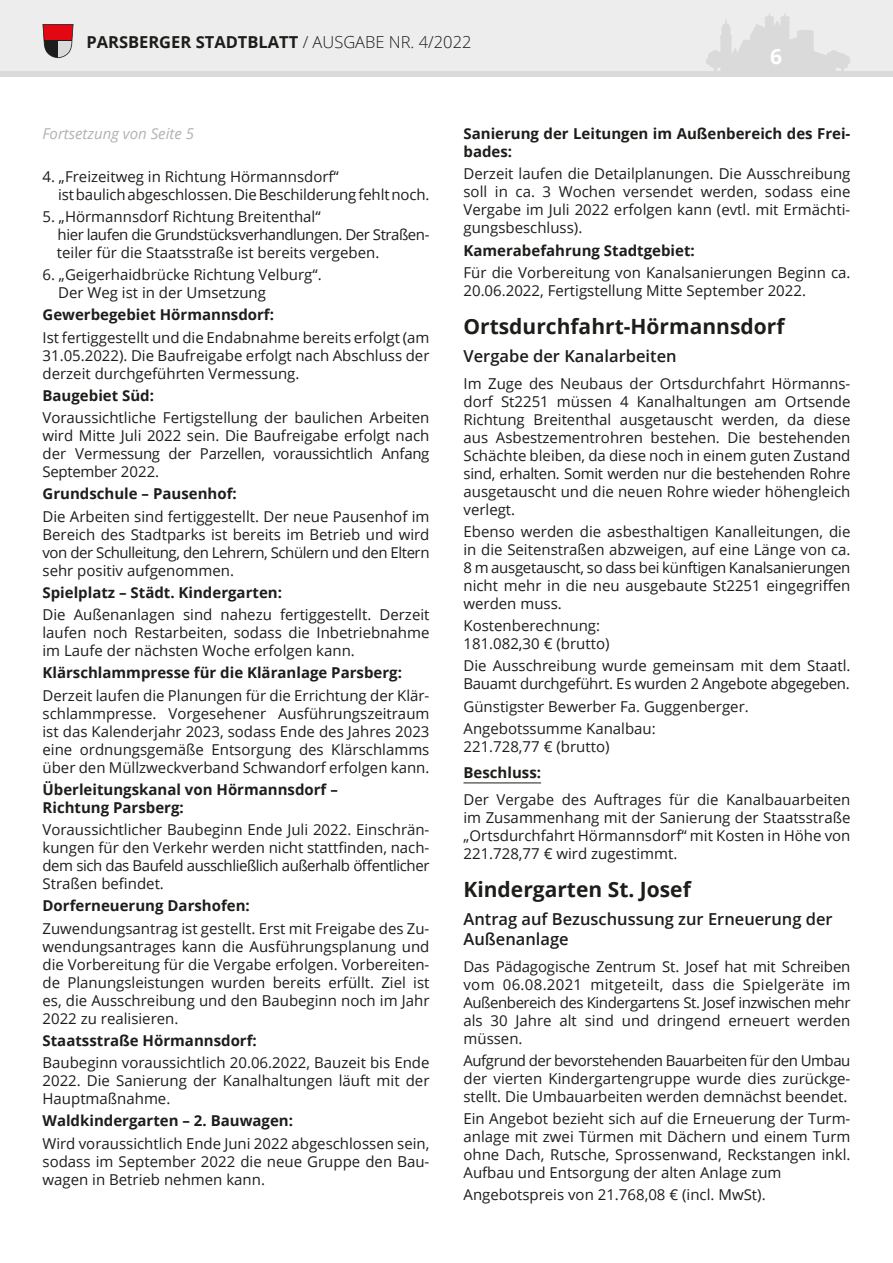
<style>
.page{position:relative;width:893px;height:1263px;background:#fff}
.page>*{position:absolute;margin:0;border:0;box-sizing:border-box;transform-origin:0 0}
.t1{font:700 21px "Open Sans";color:#1d1d1b}
.t2{font:700 21px "Open Sans";color:#fff}
.t3{font:600 16.5px/19.8px "Open Sans";color:#1d1d1b}
.t4{font:700 16.5px "Open Sans";color:#1d1d1b}
.t5{font:15px/18px "Open Sans";color:#1d1d1b;text-align:justify}
.t6{font:700 15px/18px "Open Sans";color:#1d1d1b}
.t7{font:15px/18px "Open Sans";letter-spacing:-.02em;color:#1d1d1b}
.t8{font:italic 15px "Open Sans";color:#b3b2b2}
.s1{font-weight:300}
</style>
<div class="page">
<div style="left:0;top:0;width:893px;height:72px;background:#ededed"></div>
<svg style="left:706px;top:13px;width:144px;height:58px"></svg>
<div style="left:747px;top:54px;width:23px;height:18px;background:#dadada"></div>
<svg style="left:43px;top:24px;width:31px;height:34px"></svg>
<div style="left:0;top:71px;width:893px;height:6px;background:#dadada"></div>
<hr style="left:463px;top:782px;width:78px;height:1px;background:#1d1d1b">
<p class="t4" style="left:86px;top:30px;width:387px">PARSBERGER STADTBLATT <span class="s1">/ AUSGABE NR. 4/2022</span></p>
<h1 class="t2" style="left:770px;top:42px;width:13px">6</h1>
<p class="t8" style="left:43px;top:123px;width:153px">Fortsetzung von Seite 5</p>
<p class="t5" style="left:58px;top:167px;width:373px;text-indent:-16px">4. „Freizeitweg in Richtung Hörmannsdorf“<br>ist baulich abgeschlossen. Die Beschilderung fehlt noch.</p>
<p class="t5" style="left:57px;top:207px;width:374px;text-align:left;text-indent:-14px">5. „Hörmannsdorf Richtung Breitenthal“<br>hier laufen die Grundstücksverhandlungen. Der Straßen&shy;teiler für die Staatsstraße ist bereits vergeben.</p>
<p class="t5" style="left:58px;top:265px;width:265px;text-indent:-16px">6. „Geigerhaidbrücke Richtung Velburg“.<br>Der Weg ist in der Umsetzung</p>
<p class="t6" style="left:43px;top:305px;width:233px">Gewerbegebiet Hörmannsdorf:</p>
<p class="t5" style="left:43px;top:328px;width:388px">Ist fertiggestellt und die Endabnahme bereits erfolgt (am 31.05.2022). Die Baufreigabe erfolgt nach Abschluss der derzeit durchgeführten Vermessung.</p>
<p class="t6" style="left:43px;top:386px;width:113px">Baugebiet Süd:</p>
<p class="t5" style="left:43px;top:408px;width:388px">Voraussichtliche Fertigstellung der baulichen Arbeiten wird Mitte Juli 2022 sein. Die Baufreigabe erfolgt nach der Vermessung der Parzellen, voraussichtlich Anfang September 2022.</p>
<p class="t6" style="left:43px;top:484px;width:196px">Grundschule – Pausenhof:</p>
<p class="t5" style="left:43px;top:507px;width:388px">Die Arbeiten sind fertiggestellt. Der neue Pausenhof im Bereich des Stadtparks ist bereits im Betrieb und wird von der Schulleitung, den Lehrern, Schülern und den Eltern sehr positiv aufgenommen.</p>
<p class="t6" style="left:43px;top:583px;width:241px">Spielplatz – Städt. Kindergarten:</p>
<p class="t5" style="left:43px;top:605px;width:388px">Die Außenanlagen sind nahezu fertiggestellt. Derzeit laufen noch Restarbeiten, sodass die Inbetriebnahme im Laufe der nächsten Woche erfolgen kann.</p>
<p class="t6" style="left:43px;top:663px;width:361px">Klärschlammpresse für die Kläranlage Parsberg:</p>
<p class="t5" style="left:43px;top:686px;width:388px">Derzeit laufen die Planungen für die Errichtung der Klär&shy;schlammpresse. Vorgesehener Ausführungszeitraum ist das Kalenderjahr 2023, sodass Ende des Jahres 2023 eine ordnungsgemäße Entsorgung des Klärschlamms über den Müllzweckverband Schwandorf erfolgen kann.</p>
<p class="t6" style="left:43px;top:780px;width:297px">Überleitungskanal von Hörmannsdorf –<br>Richtung Parsberg:</p>
<p class="t5" style="left:43px;top:820px;width:388px">Voraussichtlicher Baubeginn Ende Juli 2022. Einschrän&shy;kungen für den Verkehr werden nicht stattfinden, nach&shy;dem sich das Baufeld ausschließlich außerhalb öffentlicher Straßen befindet.</p>
<p class="t6" style="left:43px;top:896px;width:209px">Dorferneuerung Darshofen:</p>
<p class="t5" style="left:43px;top:919px;width:388px">Zuwendungsantrag ist gestellt. Erst mit Freigabe des Zu&shy;wendungsantrages kann die Ausführungsplanung und die Vorbereitung für die Vergabe erfolgen. Vorbereiten&shy;de Planungsleistungen wurden bereits erfüllt. Ziel ist es, die Ausschreibung und den Baubeginn noch im Jahr 2022 zu realisieren.</p>
<p class="t6" style="left:43px;top:1031px;width:216px">Staatsstraße Hörmannsdorf:</p>
<p class="t5" style="left:43px;top:1053px;width:388px">Baubeginn voraussichtlich 20.06.2022, Bauzeit bis Ende 2022. Die Sanierung der Kanalhaltungen läuft mit der Hauptmaßnahme.</p>
<p class="t6" style="left:43px;top:1111px;width:252px">Waldkindergarten – 2. Bauwagen:</p>
<p class="t5" style="left:43px;top:1134px;width:388px">Wird voraussichtlich Ende Juni 2022 abgeschlossen sein, sodass im September 2022 die neue Gruppe den Bau&shy;wagen in Betrieb nehmen kann.</p>
<p class="t6" style="left:463px;top:124px;width:388px">Sanierung der Leitungen im Außenbereich des Frei&shy;bades:</p>
<p class="t5" style="left:463px;top:164px;width:388px">Derzeit laufen die Detailplanungen. Die Ausschreibung soll in ca. 3 Wochen versendet werden, sodass eine Vergabe im Juli 2022 erfolgen kann (evtl. mit Ermächti&shy;gungsbeschluss).</p>
<p class="t6" style="left:463px;top:241px;width:233px">Kamerabefahrung Stadtgebiet:</p>
<p class="t5" style="left:463px;top:263px;width:388px">Für die Vorbereitung von Kanalsanierungen Beginn ca.<br>20.06.2022, Fertigstellung Mitte September 2022.</p>
<h1 class="t1" style="left:463px;top:311px;width:322px">Ortsdurchfahrt-Hörmannsdorf</h1>
<p class="t3" style="left:463px;top:346px;width:215px">Vergabe der Kanalarbeiten</p>
<p class="t5" style="left:463px;top:374px;width:388px">Im Zuge des Neubaus der Ortsdurchfahrt Hörmanns&shy;dorf St2251 müssen 4 Kanalhaltungen am Ortsende Richtung Breitenthal ausgetauscht werden, da diese aus Asbestzementrohren bestehen. Die bestehenden Schächte bleiben, da diese noch in einem guten Zustand sind, erhalten. Somit werden nur die bestehenden Rohre ausgetauscht und die neuen Rohre wieder höhengleich verlegt.</p>
<p class="t5" style="left:463px;top:522px;width:388px">Ebenso werden die asbesthaltigen Kanalleitungen, die in die Seitenstraßen abzweigen, auf eine Länge von ca.<br>8 m ausgetauscht, so dass bei künftigen Kanalsanierungen nicht mehr in die neu ausgebaute St2251 eingegriffen werden muss.</p>
<p class="t5" style="left:463px;top:616px;width:148px">Kostenberechnung:<br>181.082,30 € (brutto)</p>
<p class="t7" style="left:463px;top:656px;width:388px">Die Ausschreibung wurde gemeinsam mit dem Staatl.<br>Bauamt durchgeführt. Es wurden 2 Angebote abgegeben.</p>
<p class="t5" style="left:463px;top:695px;width:287px;line-height:22.2px">Günstigster Bewerber Fa. Guggenberger.<br>Angebotssumme Kanalbau:</p>
<p class="t5" style="left:463px;top:737px;width:148px">221.728,77 € (brutto)</p>
<p class="t6" style="left:463px;top:764px;width:79px">Beschluss:</p>
<p class="t5" style="left:463px;top:790px;width:388px">Der Vergabe des Auftrages für die Kanalbauarbeiten im Zusammenhang mit der Sanierung der Staatsstraße „Ortsdurchfahrt Hörmannsdorf“ mit Kosten in Höhe von 221.728,77 € wird zugestimmt.</p>
<h1 class="t1" style="left:463px;top:874px;width:229px">Kindergarten St. Josef</h1>
<p class="t3" style="left:463px;top:909px;width:371px">Antrag auf Bezuschussung zur Erneuerung der<br>Außenanlage</p>
<p class="t5" style="left:463px;top:957px;width:388px">Das Pädagogische Zentrum St. Josef hat mit Schreiben vom 06.08.2021 mitgeteilt, dass die Spielgeräte im Außenbereich des Kindergartens St. Josef inzwischen mehr als 30 Jahre alt sind und dringend erneuert werden müssen.</p>
<p class="t5" style="left:463px;top:1051px;width:388px">Aufgrund der bevorstehenden Bauarbeiten für den Umbau der vierten Kindergartengruppe wurde dies zurückge&shy;stellt. Die Umbauarbeiten werden demnächst beendet.</p>
<p class="t5" style="left:463px;top:1109px;width:388px">Ein Angebot bezieht sich auf die Erneuerung der Turm&shy;anlage mit zwei Türmen mit Dächern und einem Turm ohne Dach, Rutsche, Sprossenwand, Reckstangen inkl.<br>Aufbau und Entsorgung der alten Anlage zum</p>
<p class="t5" style="left:463px;top:1185px;width:304px">Angebotspreis von 21.768,08 € (incl. MwSt).</p>
</div>
